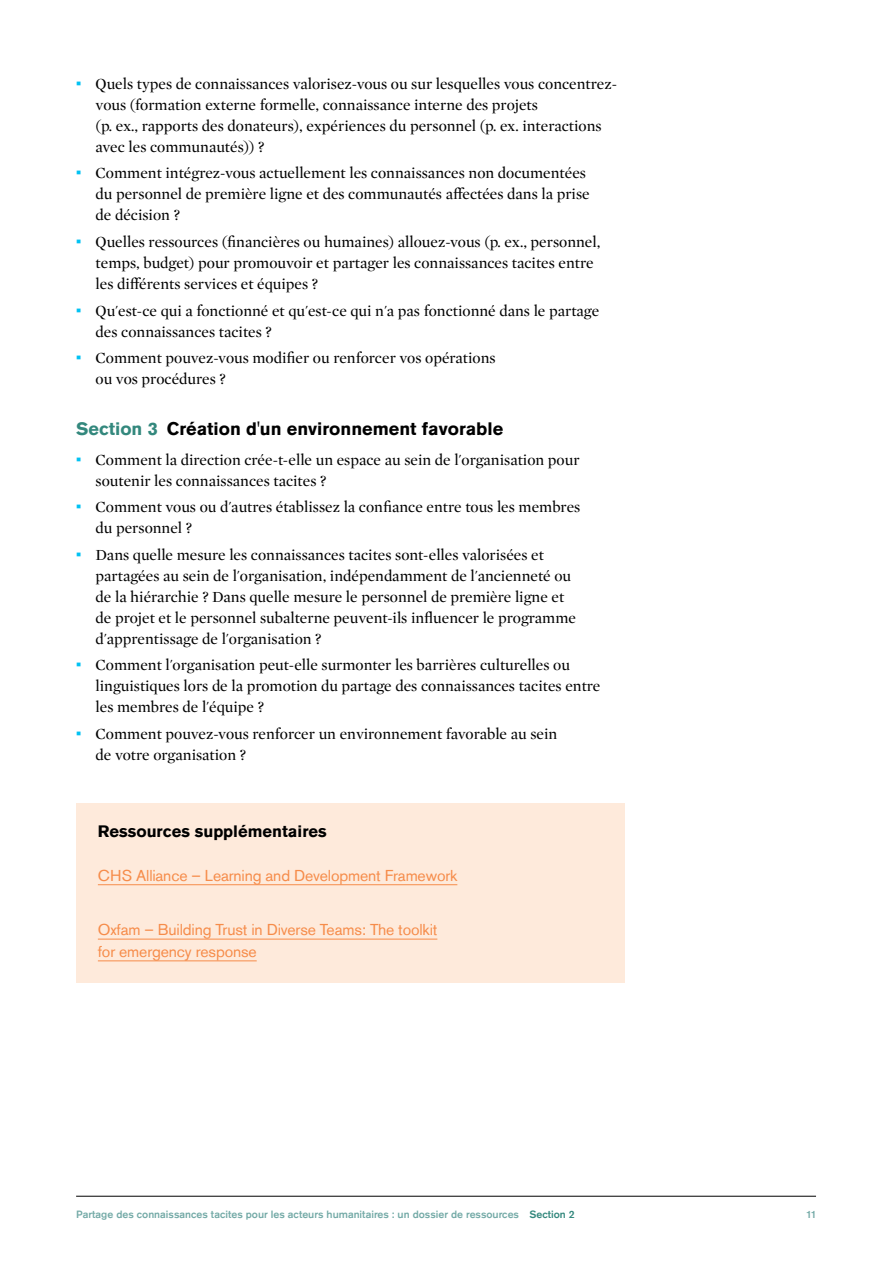
<style>
.page{position:relative;width:893px;height:1263px;background:#fff}
.page>*{position:absolute;margin:0;border:0;box-sizing:border-box;transform-origin:0 0}
.t1{font:700 18px "Akzidenz Grotesk Std";color:#000}
.t2{font:700 16.5px "Akzidenz Grotesk Std";color:#000}
.t3{font:15.75px/21px "Mercury Display";color:#000}
.t4{font:15.75px/21.8px "Akzidenz Grotesk Std";letter-spacing:-.01em;color:#f68c4a}
.t5{font:500 10.5px "Akzidenz Grotesk Std";color:#74aaa7}
.s1{font-family:"Akzidenz Grotesk Std";font-weight:500;color:#00c2f3}
.s2{color:#33887d}
</style>
<div class="page">
<hr style="left:76px;top:1196px;width:740px;height:1px;background:#000">
<div style="left:76px;top:803px;width:548px;height:60px;background:#feeadb"></div>
<div style="left:76px;top:847px;width:548px;height:60px;background:#feeadb"></div>
<hr style="left:98px;top:884px;width:359px;height:1px;background:#f68c4a">
<div style="left:76px;top:902px;width:548px;height:81px;background:#feeadb"></div>
<hr style="left:98px;top:939px;width:339px;height:1px;background:#f68c4a">
<hr style="left:98px;top:960px;width:159px;height:1px;background:#f68c4a">
<p class="t3" style="left:96px;top:72px;width:523px;text-indent:-19px"><span class="s1">•</span> Quels types de connaissances valorisez-vous ou sur lesquelles vous concentrez&shy;vous (formation externe formelle, connaissance interne des projets<br>(p. ex., rapports des donateurs), expériences du personnel (p. ex. interactions avec les communautés)) ?</p>
<p class="t3" style="left:96px;top:162px;width:496px;text-indent:-19px"><span class="s1">•</span> Comment intégrez-vous actuellement les connaissances non documentées du personnel de première ligne et des communautés affectées dans la prise de décision ?</p>
<p class="t3" style="left:96px;top:231px;width:506px;text-indent:-19px"><span class="s1">•</span> Quelles ressources (financières ou humaines) allouez-vous (p. ex., personnel, temps, budget) pour promouvoir et partager les connaissances tacites entre les différents services et équipes ?</p>
<p class="t3" style="left:96px;top:299px;width:505px;text-indent:-19px"><span class="s1">•</span> Qu'est-ce qui a fonctionné et qu'est-ce qui n'a pas fonctionné dans le partage des connaissances tacites ?</p>
<p class="t3" style="left:96px;top:347px;width:402px;text-indent:-19px"><span class="s1">•</span> Comment pouvez-vous modifier ou renforcer vos opérations ou vos procédures ?</p>
<p class="t1" style="left:76px;top:418px;width:429px"><span class="s2">Section 3</span> Création d'un environnement favorable</p>
<p class="t3" style="left:96px;top:448px;width:485px;text-indent:-19px"><span class="s1">•</span> Comment la direction crée-t-elle un espace au sein de l'organisation pour soutenir les connaissances tacites ?</p>
<p class="t3" style="left:96px;top:496px;width:486px;text-indent:-19px"><span class="s1">•</span> Comment vous ou d'autres établissez la confiance entre tous les membres du personnel ?</p>
<p class="t3" style="left:96px;top:543px;width:482px;text-indent:-19px"><span class="s1">•</span> Dans quelle mesure les connaissances tacites sont-elles valorisées et partagées au sein de l'organisation, indépendamment de l'ancienneté ou de la hiérarchie ? Dans quelle mesure le personnel de première ligne et de projet et le personnel subalterne peuvent-ils influencer le programme d'apprentissage de l'organisation ?</p>
<p class="t3" style="left:96px;top:654px;width:506px;text-indent:-19px"><span class="s1">•</span> Comment l'organisation peut-elle surmonter les barrières culturelles ou linguistiques lors de la promotion du partage des connaissances tacites entre les membres de l'équipe ?</p>
<p class="t3" style="left:96px;top:723px;width:463px;text-indent:-19px"><span class="s1">•</span> Comment pouvez-vous renforcer un environnement favorable au sein de votre organisation ?</p>
<p class="t2" style="left:98px;top:822px;width:230px">Ressources supplémentaires</p>
<p class="t4" style="left:98px;top:864px;width:361px">CHS Alliance – Learning and Development Framework</p>
<p class="t4" style="left:98px;top:919px;width:341px">Oxfam – Building Trust in Diverse Teams: The toolkit for emergency response</p>
<p class="t5" style="left:76px;top:1208px;width:500px">Partage des connaissances tacites pour les acteurs humanitaires : un dossier de ressources <span class="s2">Section 2</span></p>
<p class="t5" style="left:806px;top:1208px;width:12px">11</p>
</div>
